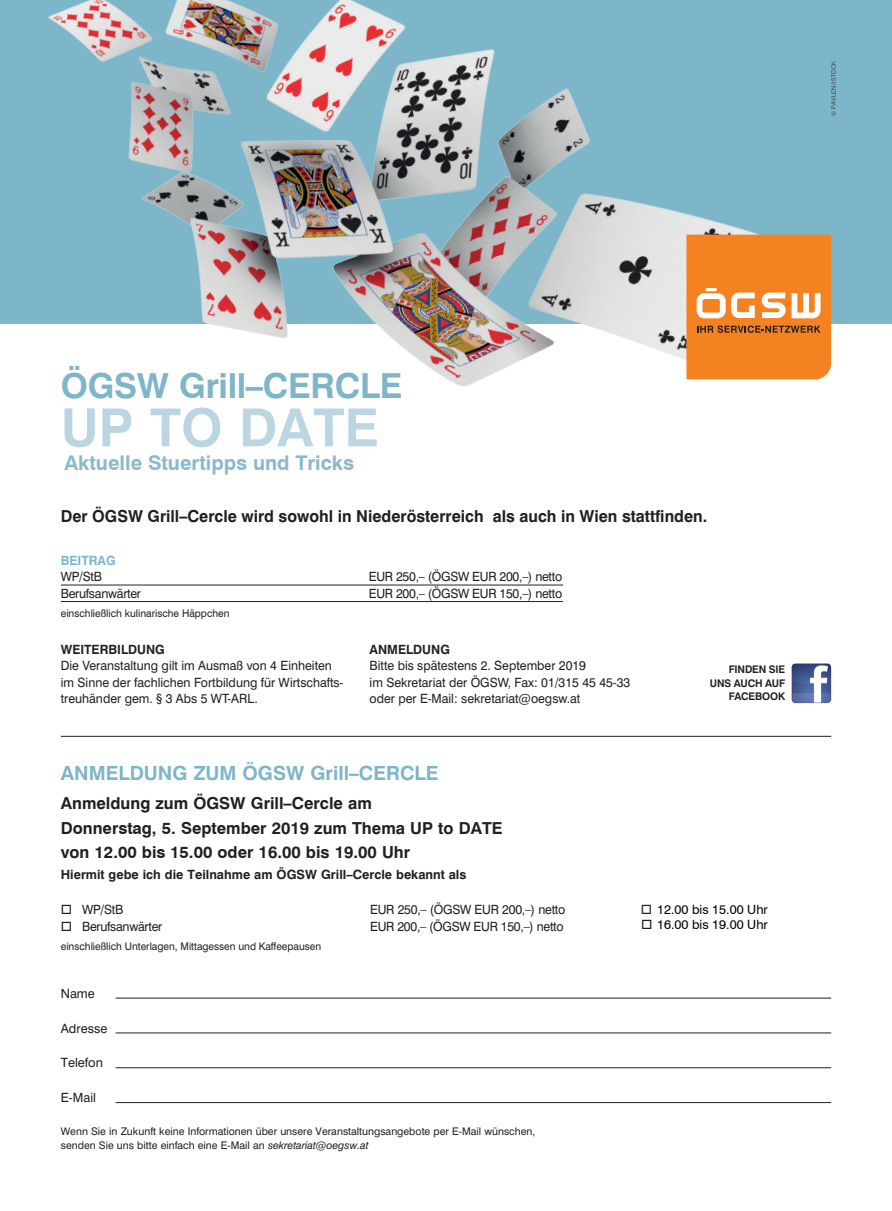
<style>
.page{position:relative;width:892px;height:1211px;background:#fff}
.page>*{position:absolute;margin:0;border:0;box-sizing:border-box;transform-origin:0 0}
.t1{font:700 52.5px "Swiss 721 BT";color:#bbd5e1}
.t2{font:700 34.5px "Swiss 721 BT";letter-spacing:-.01em;color:#7db5c9}
.t3{font:700 20.25px "Swiss 721 BT";color:#8ab9cf}
.t4{font:700 19.5px "Swiss 721 BT";color:#7db5c9}
.t5{font:700 16.5px/24.5px "Swiss 721 BT";color:#231f20}
.t6{font:12.75px/16.5px "Swiss 721 BT";color:#231f20}
.t7{font:12.75px "Swiss 721 BT";letter-spacing:-.02em;color:#231f20}
.t8{font:700 12.75px "Swiss 721 BT";color:#231f20}
.t9{font:12.75px "Swiss 721 BT";color:#000}
.t10{font:700 12.75px "Swiss 721 BT";color:#7db5c9}
.t11{font:10.5px/13.5px "Swiss 721 BT";color:#231f20}
.t12{font:700 10.5px/13.5px "Swiss 721 BT";letter-spacing:-.015em;color:#231f20;text-align:right}
.t13{font:300 6px "Swiss 721 BT";letter-spacing:.05em;color:#231f20}
.s1{font-style:italic}
.s2{color:#231f20}
</style>
<div class="page">
<hr style="left:61px;top:601px;width:501px;height:1px;background:#231f20">
<hr style="left:115px;top:997px;width:715px;height:1px;background:#231f20">
<hr style="left:115px;top:1032px;width:715px;height:1px;background:#231f20">
<hr style="left:115px;top:1067px;width:715px;height:1px;background:#231f20">
<hr style="left:115px;top:1101px;width:715px;height:1px;background:#231f20">
<img style="left:791px;top:663px;width:39px;height:40px">
<hr style="left:61px;top:735px;width:769px;height:1px;background:#231f20">
<div style="left:0;top:0;width:891px;height:323px;background:#7db5c9"></div>
<img style="left:0;top:0;width:854px;height:586px">
<svg style="left:686px;top:234px;width:144px;height:145px;background:#f18b34"></svg>
<p class="t13" style="left:829px;top:116px;width:57px;rotate:-90deg">© PAVLEN/ISTOCK</p>
<h2 class="t2" style="left:61px;top:365px;width:343px">ÖGSW Grill–CERCLE</h2>
<h1 class="t1" style="left:61px;top:395px;width:319px">UP TO DATE</h1>
<h3 class="t3" style="left:64px;top:450px;width:291px">Aktuelle Stuertipps und Tricks</h3>
<p class="t5" style="left:61px;top:503px;width:647px">Der ÖGSW Grill–Cercle wird sowohl in Niederösterreich als auch in Wien stattfinden.</p>
<p class="t10" style="left:61px;top:552px;width:56px">BEITRAG</p>
<p class="t6" style="left:61px;top:568px;width:43px">WP/StB</p>
<p class="t7" style="left:368px;top:569px;width:195px">EUR 250,– (ÖGSW EUR 200,–) netto</p>
<p class="t7" style="left:61px;top:585px;width:82px">Berufsanwärter</p>
<p class="t7" style="left:368px;top:585px;width:195px">EUR 200,– (ÖGSW EUR 150,–) netto</p>
<p class="t11" style="left:61px;top:606px;width:170px">einschließlich kulinarische Häppchen</p>
<p class="t8" style="left:61px;top:641px;width:105px">WEITERBILDUNG</p>
<p class="t6" style="left:61px;top:657px;width:284px">Die Veranstaltung gilt im Ausmaß von 4 Einheiten im Sinne der fachlichen Fortbildung für Wirtschafts&shy;treuhänder gem. § 3 Abs 5 WT-ARL.</p>
<p class="t8" style="left:369px;top:641px;width:82px">ANMELDUNG</p>
<p class="t6" style="left:369px;top:657px;width:262px">Bitte bis spätestens 2. September 2019<br>im Sekretariat der ÖGSW, Fax: 01/315 45 45-33 oder per E-Mail: sekretariat@oegsw.at</p>
<p class="t12" style="left:709px;top:662px;width:77px">FINDEN SIE<br>UNS AUCH AUF<br>FACEBOOK</p>
<h3 class="t4" style="left:61px;top:760px;width:379px">ANMELDUNG ZUM ÖGSW Grill–CERCLE</h3>
<p class="t5" style="left:61px;top:790px;width:443px">Anmeldung zum ÖGSW Grill–Cercle am<br>Donnerstag, 5. September 2019 zum Thema UP to DATE von 12.00 bis 15.00 oder 16.00 bis 19.00 Uhr</p>
<p class="t8" style="left:61px;top:866px;width:407px">Hiermit gebe ich die Teilnahme am ÖGSW Grill–Cercle bekannt als</p>
<p class="t6" style="left:61px;top:901px;width:64px">□ WP/StB</p>
<p class="t7" style="left:370px;top:901px;width:197px">EUR 250,– (ÖGSW EUR 200,–) netto</p>
<p class="t7" style="left:61px;top:918px;width:103px">□ Berufsanwärter</p>
<p class="t7" style="left:370px;top:918px;width:195px">EUR 200,– (ÖGSW EUR 150,–) netto</p>
<p class="t11" style="left:61px;top:939px;width:262px">einschließlich Unterlagen, Mittagessen und Kaffeepausen</p>
<p class="t6" style="left:61px;top:985px;width:36px">Name</p>
<p class="t6" style="left:61px;top:1019px;width:48px">Adresse</p>
<p class="t6" style="left:61px;top:1054px;width:44px">Telefon</p>
<p class="t6" style="left:61px;top:1088px;width:37px">E-Mail</p>
<p class="t11" style="left:61px;top:1124px;width:476px">Wenn Sie in Zukunft keine Informationen über unsere Veranstaltungsangebote per E-Mail wünschen, senden Sie uns bitte einfach eine E-Mail an <span class="s1">sekretariat@oegsw.at</span></p>
<p class="t9" style="left:640px;top:901px;width:128px"><span class="s2">□</span> 12.00 bis 15.00 Uhr</p>
<p class="t9" style="left:641px;top:916px;width:128px"><span class="s2">□</span> 16.00 bis 19.00 Uhr</p>
</div>
